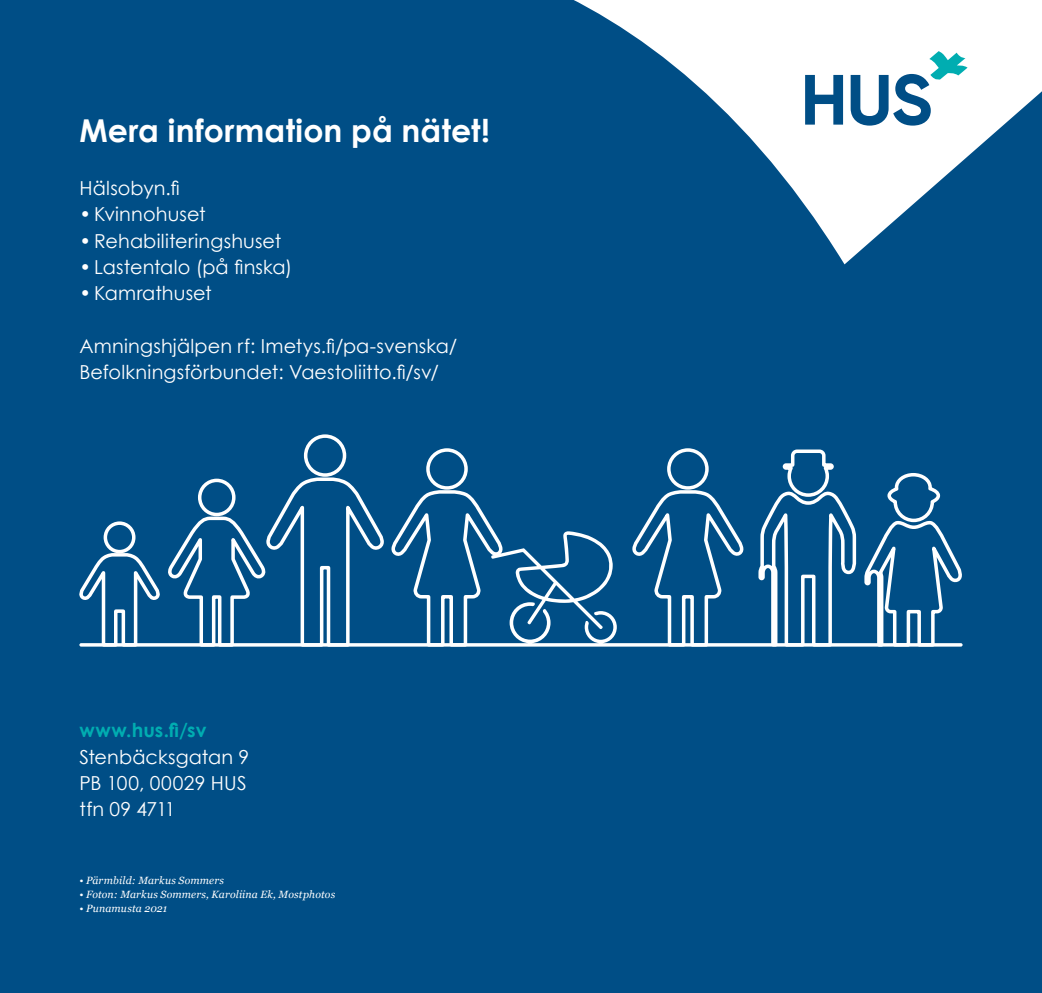
<style>
.page{position:relative;width:1042px;height:993px;background:#fff}
.page>*{position:absolute;margin:0;border:0;box-sizing:border-box;transform-origin:0 0}
.OTSIKKO_18{font:700 31.5px "Century Gothic";letter-spacing:.005em;color:#fff}
.INGRESSI{font:19.25px "Century Gothic";letter-spacing:.01em;color:#fff}
.INGRESSI___NOSTO{font:19.25px/26.2px "Century Gothic";letter-spacing:.005em;color:#fff}
.INGRESSI___NOSTO-2{font:700 19.25px "Century Gothic";letter-spacing:.005em;color:#00adb1}
.kuvateksti{font:italic 10.5px "Georgia";letter-spacing:.015em;color:#fff}
</style>
<div class="page">
<div style="left:0;top:0;width:1042px;height:992px;background:#004e86"></div>
<div style="left:304px;top:434px;width:42px;height:42px;border:4px solid #fff;border-radius:50%"></div>
<svg style="left:79px;top:447px;width:884px;height:200px"></svg>
<svg style="left:574px;top:0;width:468px;height:264px"></svg>
<svg style="left:805px;top:75px;width:38px;height:50px"></svg>
<svg style="left:850px;top:51px;width:117px;height:75px"></svg>
<p class="OTSIKKO_18" style="left:79px;top:111px;width:412px">Mera information på nätet!</p>
<p class="INGRESSI" style="left:79px;top:176px;width:102px">Hälsobyn.fi</p>
<p class="INGRESSI" style="left:79px;top:202px;width:128px">• Kvinnohuset</p>
<p class="INGRESSI" style="left:79px;top:229px;width:203px">• Rehabiliteringshuset</p>
<p class="INGRESSI" style="left:79px;top:255px;width:214px">• Lastentalo (på finska)</p>
<p class="INGRESSI" style="left:79px;top:281px;width:134px">• Kamrathuset</p>
<p class="INGRESSI" style="left:79px;top:334px;width:379px">Amningshjälpen rf: Imetys.fi/pa-svenska/</p>
<p class="INGRESSI" style="left:79px;top:360px;width:361px">Befolkningsförbundet: Vaestoliitto.fi/sv/</p>
<p class="INGRESSI___NOSTO-2" style="left:79px;top:718px;width:129px">www.hus.fi/sv</p>
<p class="INGRESSI___NOSTO" style="left:79px;top:743px;width:171px">Stenbäcksgatan 9</p>
<p class="INGRESSI___NOSTO" style="left:79px;top:769px;width:169px">PB 100, 00029 HUS tfn 09 4711</p>
<p class="kuvateksti" style="left:79px;top:872px;width:146px">• Pärmbild: Markus Sommers</p>
<p class="kuvateksti" style="left:79px;top:886px;width:257px">• Foton: Markus Sommers, Karoliina Ek, Mostphotos</p>
<p class="kuvateksti" style="left:79px;top:900px;width:90px">• Punamusta 2021</p>
</div>
